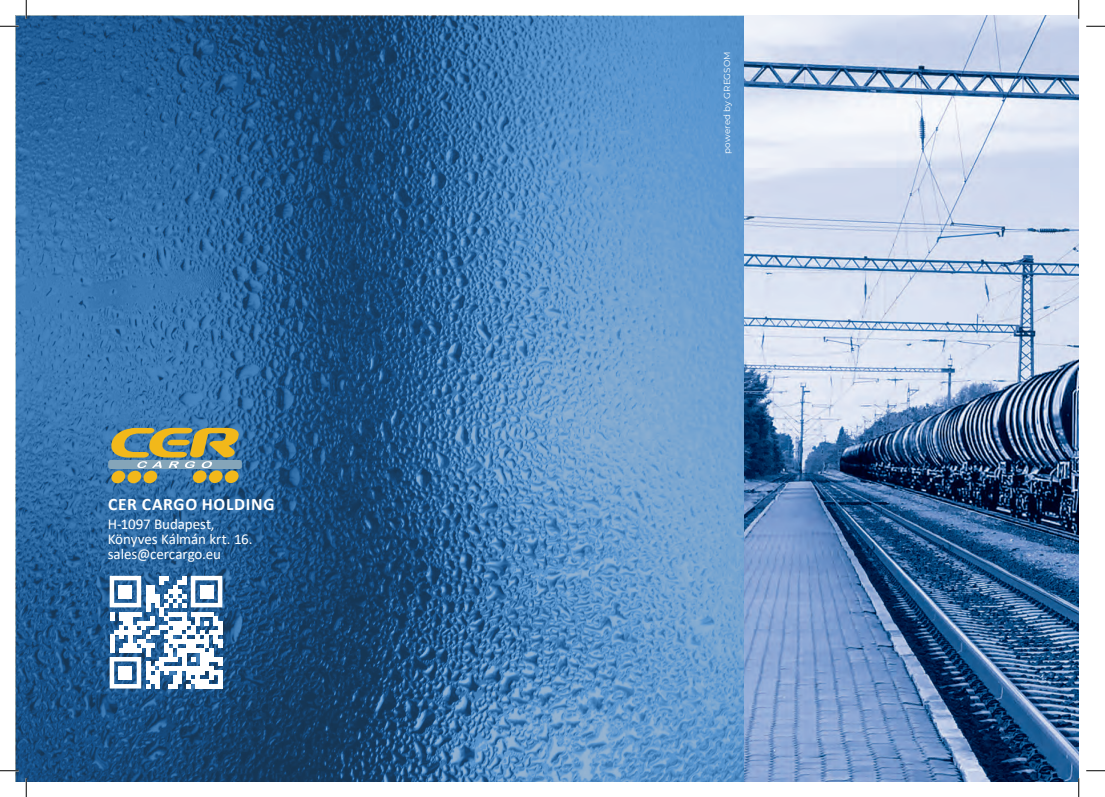
<style>
.page{position:relative;width:1105px;height:797px;background:#fff}
.page>*{position:absolute;margin:0;border:0;box-sizing:border-box;transform-origin:0 0}
.t1{font:700 17.5px "Calibri";letter-spacing:.04em;color:#fff}
.t2{font:15px/15px "Calibri";letter-spacing:-.01em;color:#fff}
.t3{font:8.75px "Montserrat";letter-spacing:.01em;color:#fff}
</style>
<div class="page">
<img style="left:16px;top:16px;width:728px;height:765px">
<svg style="left:108px;top:428px;width:134px;height:55px;background:#909873"></svg>
<svg style="left:110px;top:576px;width:112px;height:112px"></svg>
<div style="left:119px;top:585px;width:13px;height:13px;background:#fff"></div>
<div style="left:200px;top:585px;width:13px;height:13px;background:#fff"></div>
<div style="left:119px;top:666px;width:13px;height:13px;background:#fff"></div>
<svg style="left:744px;top:16px;width:335px;height:765px;background:#89a2c3"></svg>
<svg style="left:0;top:25px;width:19px;height:2px"></svg>
<svg style="left:1086px;top:25px;width:19px;height:2px"></svg>
<svg style="left:0;top:770px;width:19px;height:1px"></svg>
<svg style="left:1086px;top:770px;width:19px;height:1px"></svg>
<svg style="left:25px;top:0;width:2px;height:19px"></svg>
<svg style="left:25px;top:778px;width:2px;height:19px"></svg>
<svg style="left:1078px;top:0;width:1px;height:19px"></svg>
<svg style="left:1078px;top:778px;width:1px;height:19px"></svg>
<p class="t1" style="left:108px;top:492px;width:168px">CER CARGO HOLDING</p>
<p class="t2" style="left:108px;top:516px;width:146px">H-1097 Budapest,<br>Könyves Kálmán krt. 16. sales@cercargo.eu</p>
<p class="t3" style="left:721px;top:154px;width:104px;rotate:-90deg">powered by GREGSOM</p>
</div>
